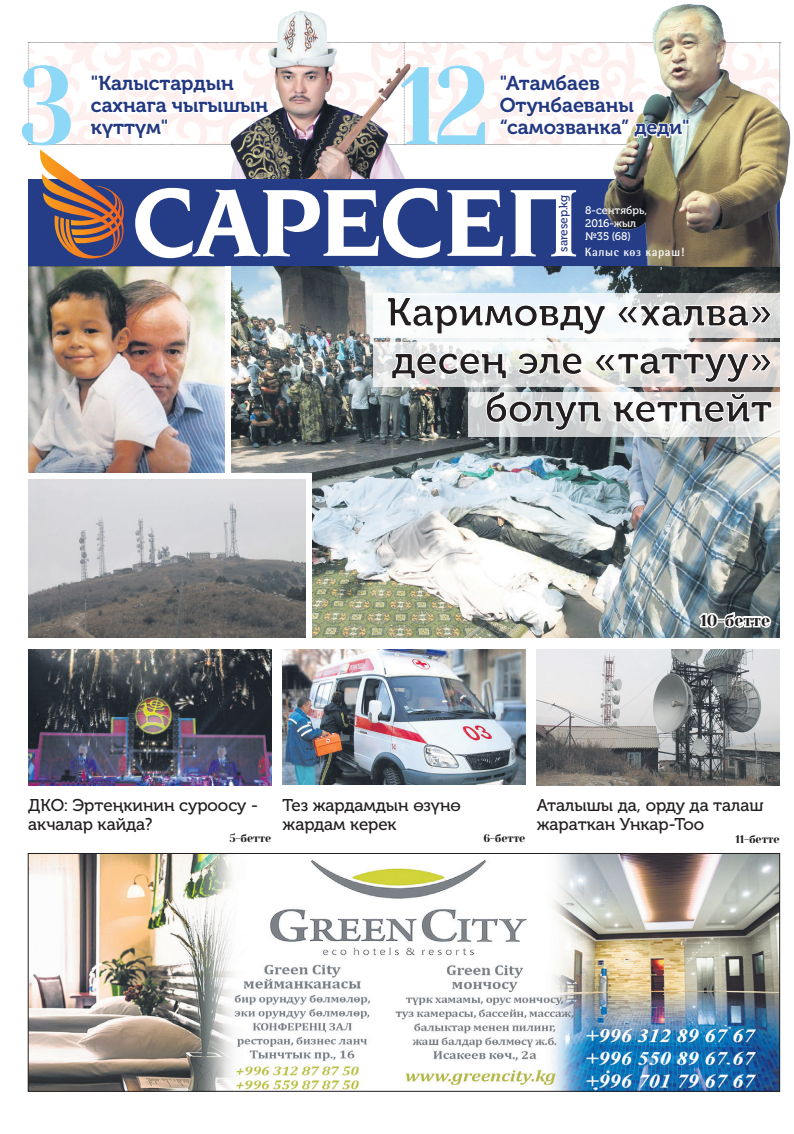
<style>
.page{position:relative;width:794px;height:1134px;background:#fff}
.page>*{position:absolute;margin:0;border:0;box-sizing:border-box;transform-origin:0 0}
.t1{font:110px "Yeseva Otech One";color:#8dd7f7;scale:.87 1}
.t2{font:20px/22px "Museo Cyrillic 700";color:#223880}
.t3{font:17px/19px "Museo Cyrillic 500";color:#231f20}
.t4{font:15.9px "Yeseva Otech One";color:#231f20}
.t5{font:700 12px "Rotis Semi Sans W1 G";letter-spacing:.05em;color:#fff}
.t6{font:12px "Museo Cyrillic 500";color:#223880}
.t7{font:11px/13.2px "Museo Cyrillic 500";color:#fff}
.t8{font:11px "Yeseva Otech One";letter-spacing:-.01em;color:#231f20}
</style>
<div class="page">
<img style="left:30px;top:855px;width:748px;height:234px">
<div style="left:28px;top:853px;width:752px;height:238px;border:1px solid #231f20"></div>
<div style="left:28px;top:179px;width:752px;height:87px;background:#253d86"></div>
<img style="left:28px;top:266px;width:751px;height:372px">
<svg style="left:696px;top:610px;width:76px;height:19px"></svg>
<img style="left:28px;top:649px;width:243px;height:136px">
<img style="left:283px;top:650px;width:242px;height:135px">
<img style="left:537px;top:649px;width:243px;height:136px">
<img style="left:647px;top:4px;width:144px;height:262px">
<img style="left:277px;top:10px;width:50px;height:32px">
<img style="left:28px;top:42px;width:753px;height:217px">
<div style="left:28px;top:473px;width:283px;height:5px;background:#fff"></div>
<div style="left:225px;top:266px;width:6px;height:210px;background:#fff"></div>
<div style="left:306px;top:473px;width:5px;height:165px;background:#fff"></div>
<svg style="left:373px;top:293px;width:407px;height:44px"></svg>
<svg style="left:373px;top:342px;width:407px;height:45px"></svg>
<svg style="left:468px;top:392px;width:312px;height:44px;background:#d9dbda"></svg>
<svg style="left:486px;top:391px;width:286px;height:40px"></svg>
<svg style="left:391px;top:353px;width:380px;height:30px"></svg>
<svg style="left:387px;top:297px;width:384px;height:38px"></svg>
<h1 class="t1" style="left:19px;top:40px;width:66px">3</h1>
<h1 class="t1" style="left:399px;top:41px;width:105px">12</h1>
<p class="t2" style="left:91px;top:73px;width:179px">"Калыстардын сахнага чыгышын күттүм"</p>
<p class="t2" style="left:500px;top:73px;width:191px">"Атамбаев<br>Отунбаеваны “самозванка” деди"</p>
<p class="t6" style="left:557px;top:252px;width:59px;rotate:-90deg">saresep.kg</p>
<p class="t7" style="left:585px;top:204px;width:63px">8-сентябрь,<br>2016-жыл №35 (68)</p>
<p class="t5" style="left:585px;top:245px;width:101px">Калыс көз караш!</p>
<p class="t4" style="left:700px;top:611px;width:71px">10-бетте</p>
<p class="t3" style="left:28px;top:796px;width:231px">ДКО: Эртеңкинин суроосу - акчалар кайда?</p>
<p class="t8" style="left:229px;top:832px;width:43px">5-бетте</p>
<p class="t8" style="left:483px;top:832px;width:44px">6-бетте</p>
<p class="t8" style="left:735px;top:833px;width:46px">11-бетте</p>
<p class="t3" style="left:282px;top:796px;width:180px">Тез жардамдын өзүнө жардам керек</p>
<p class="t3" style="left:537px;top:796px;width:228px">Аталышы да, орду да талаш жараткан Ункар-Тоо</p>
</div>
